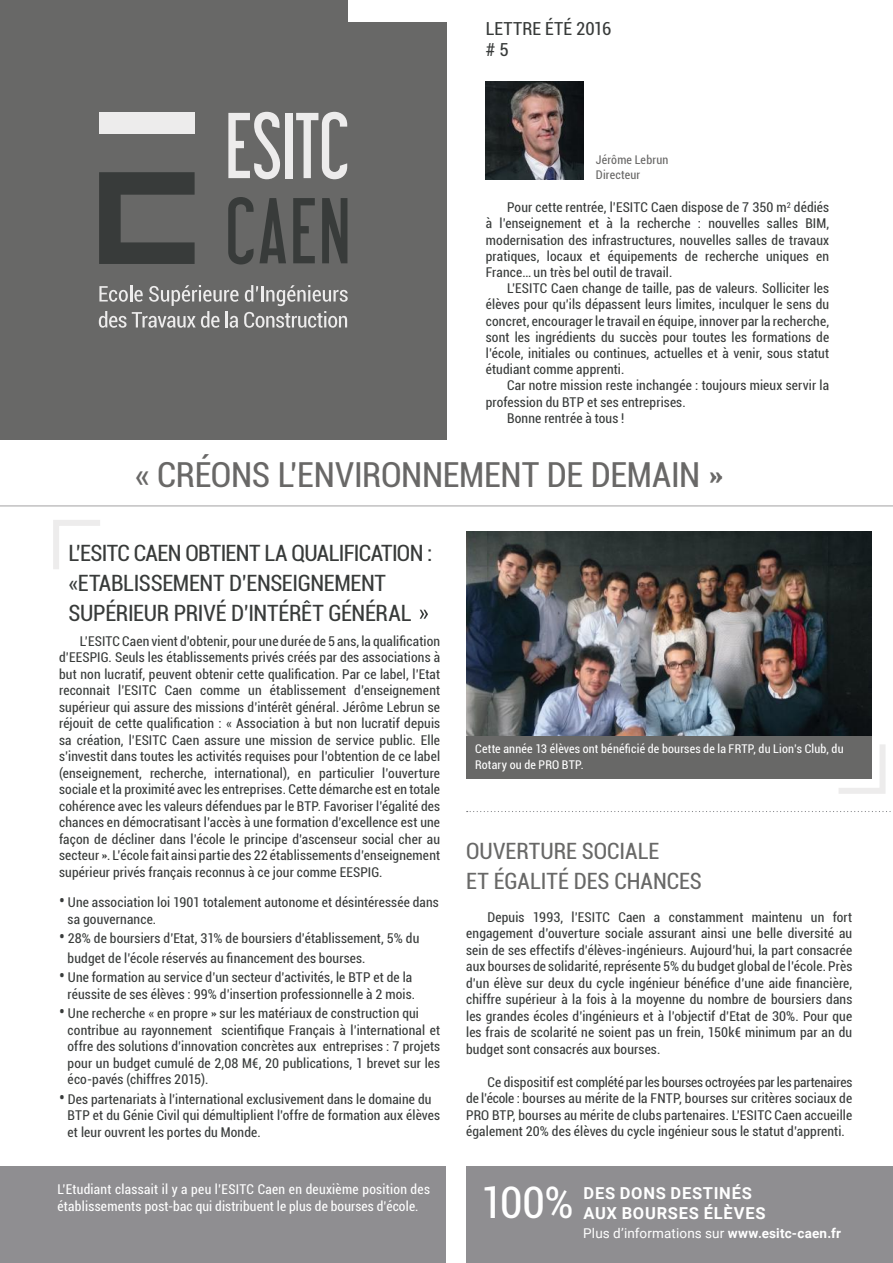
<style>
.page{position:relative;width:893px;height:1263px;background:#fff}
.page>*{position:absolute;margin:0;border:0;box-sizing:border-box;transform-origin:0 0}
.t1{font:condensed 43.5px "Roboto";color:#fff}
.t2{font:condensed 34.5px "Roboto";letter-spacing:-.01em;color:#696867}
.t3{font:condensed 22.5px/30px "Roboto";letter-spacing:-.02em;color:#383b3a}
.t4{font:condensed 22.5px/30.6px "Roboto";letter-spacing:-.005em;color:#686867}
.t5{font:condensed 18px/21.6px "Roboto";letter-spacing:.005em;color:#383b3a}
.t6{font:700 16.5px/19.5px "Roboto";letter-spacing:.045em;color:#fff}
.t7{font:condensed 13.5px/16.5px "Roboto";letter-spacing:.01em;color:#383b3a;text-align:justify}
.t8{font:condensed 13.5px/16.5px "Roboto";letter-spacing:.02em;color:#fff}
.t9{font:13.5px "Roboto";letter-spacing:.01em;color:#fff}
.t10{font:condensed 12px/16.5px "Roboto";letter-spacing:.015em;color:#fff}
.t11{font:condensed 12px/14.4px "Roboto";letter-spacing:.02em;color:#696867}
.s1{font-size:18px}
.s2{font-weight:700}
</style>
<div class="page">
<div style="left:0;top:0;width:446px;height:439px;background:#686867"></div>
<div style="left:466px;top:735px;width:406px;height:44px;background:#686867"></div>
<svg style="left:467px;top:811px;width:424px;height:1px"></svg>
<img style="left:486px;top:82px;width:98px;height:98px">
<div style="left:348px;top:0;width:121px;height:21px;background:#fff"></div>
<svg style="left:99px;top:285px;width:249px;height:43px"></svg>
<svg style="left:228px;top:112px;width:52px;height:67px"></svg>
<div style="left:285px;top:113px;width:7px;height:65px;background:#edecec"></div>
<svg style="left:296px;top:112px;width:51px;height:67px"></svg>
<svg style="left:228px;top:197px;width:58px;height:67px"></svg>
<svg style="left:293px;top:198px;width:22px;height:65px"></svg>
<svg style="left:322px;top:198px;width:25px;height:65px"></svg>
<div style="left:99px;top:112px;width:96px;height:22px;background:#edecec"></div>
<svg style="left:99px;top:172px;width:96px;height:92px"></svg>
<hr style="left:0;top:506px;width:893px;height:1px;background:#a3a1a2">
<div style="left:0;top:1166px;width:893px;height:97px;background:#8f8e91"></div>
<svg style="left:53px;top:520px;width:47px;height:49px"></svg>
<svg style="left:839px;top:744px;width:47px;height:50px"></svg>
<svg style="left:420px;top:610px;width:8px;height:9px"></svg>
<img style="left:466px;top:532px;width:406px;height:203px">
<div style="left:446px;top:1155px;width:20px;height:108px;background:#fff"></div>
<h3 class="t5" style="left:486px;top:17px;width:127px">LETTRE ÉTÉ 2016 # 5</h3>
<p class="t11" style="left:596px;top:152px;width:74px">Jérôme Lebrun<br>Directeur</p>
<p class="t7" style="left:486px;top:199px;width:345px;text-indent:21px">Pour cette rentrée, l’ESITC Caen dispose de 7 350 m<sup>2</sup> dédiés à l’enseignement et à la recherche : nouvelles salles BIM, modernisation des infrastructures, nouvelles salles de travaux pratiques, locaux et équipements de recherche uniques en France… un très bel outil de travail.</p>
<p class="t7" style="left:486px;top:280px;width:345px;text-indent:21px">L’ESITC Caen change de taille, pas de valeurs. Solliciter les élèves pour qu’ils dépassent leurs limites, inculquer le sens du concret, encourager le travail en équipe, innover par la recherche, sont les ingrédients du succès pour toutes les formations de l’école, initiales ou continues, actuelles et à venir, sous statut étudiant comme apprenti.</p>
<p class="t7" style="left:507px;top:377px;width:324px">Car notre mission reste inchangée : toujours mieux servir la</p>
<p class="t7" style="left:486px;top:393px;width:201px">profession du BTP et ses entreprises.</p>
<p class="t7" style="left:507px;top:409px;width:119px">Bonne rentrée à tous !</p>
<h2 class="t2" style="left:135px;top:450px;width:589px">« CRÉONS L’ENVIRONNEMENT DE DEMAIN »</h2>
<h3 class="t3" style="left:69px;top:538px;width:365px">L’ESITC CAEN OBTIENT LA QUALIFICATION : «ETABLISSEMENT D’ENSEIGNEMENT<br>SUPÉRIEUR PRIVÉ D’INTÉRÊT GÉNÉRAL</h3>
<p class="t7" style="left:59px;top:632px;width:383px;text-indent:21px">L’ESITC Caen vient d’obtenir, pour une durée de 5 ans, la qualification d’EESPIG. Seuls les établissements privés créés par des associations à but non lucratif, peuvent obtenir cette qualification. Par ce label, l’Etat reconnait l’ESITC Caen comme un établissement d’enseignement supérieur qui assure des missions d’intérêt général. Jérôme Lebrun se réjouit de cette qualification : « Association à but non lucratif depuis sa création, l’ESITC Caen assure une mission de service public. Elle s’investit dans toutes les activités requises pour l’obtention de ce label (enseignement, recherche, international), en particulier l’ouverture sociale et la proximité avec les entreprises. Cette démarche est en totale cohérence avec les valeurs défendues par le BTP. Favoriser l’égalité des chances en démocratisant l’accès à une formation d’excellence est une façon de décliner dans l’école le principe d’ascenseur social cher au secteur ». L’école fait ainsi partie des 22 établissements d’enseignement supérieur privés français reconnus à ce jour comme EESPIG.</p>
<p class="t7" style="left:68px;top:893px;width:373px;text-indent:-9px"><span class="s1">•</span> Une association loi 1901 totalement autonome et désintéressée dans sa gouvernance.</p>
<p class="t7" style="left:68px;top:928px;width:353px;line-height:19.5px;text-indent:-9px"><span class="s1">•</span> 28% de boursiers d’Etat, 31% de boursiers d’établissement, 5% du budget de l’école réservés au financement des bourses.</p>
<p class="t7" style="left:59px;top:968px;width:358px;text-align:right"><span class="s1">•</span> Une formation au service d’un secteur d’activités, le BTP et de la réussite de ses élèves : 99% d’insertion professionnelle à 2 mois.</p>
<p class="t7" style="left:68px;top:1004px;width:374px;text-align:left;text-indent:-9px"><span class="s1">•</span> Une recherche « en propre » sur les matériaux de construction qui contribue au rayonnement scientifique Français à l’international et offre des solutions d’innovation concrètes aux entreprises : 7 projets pour un budget cumulé de 2,08 M€, 20 publications, 1 brevet sur les éco-pavés (chiffres 2015).</p>
<p class="t7" style="left:68px;top:1090px;width:374px;text-align:left;text-indent:-9px"><span class="s1">•</span> Des partenariats à l’international exclusivement dans le domaine du<br>BTP et du Génie Civil qui démultiplient l’offre de formation aux élèves et leur ouvrent les portes du Monde.</p>
<p class="t8" style="left:57px;top:1181px;width:374px">L’Etudiant classait il y a peu l’ESITC Caen en deuxième position des établissements post-bac qui distribuent le plus de bourses d’école.</p>
<p class="t10" style="left:475px;top:740px;width:370px">Cette année 13 élèves ont bénéficié de bourses de la FRTP, du Lion’s Club, du<br>Rotary ou de PRO BTP.</p>
<h3 class="t4" style="left:466px;top:834px;width:237px">OUVERTURE SOCIALE<br>ET ÉGALITÉ DES CHANCES</h3>
<p class="t7" style="left:466px;top:908px;width:388px;text-indent:21px">Depuis 1993, l’ESITC Caen a constamment maintenu un fort engagement d’ouverture sociale assurant ainsi une belle diversité au sein de ses effectifs d’élèves-ingénieurs. Aujourd’hui, la part consacrée aux bourses de solidarité, représente 5% du budget global de l’école. Près d’un élève sur deux du cycle ingénieur bénéfice d’une aide financière, chiffre supérieur à la fois à la moyenne du nombre de boursiers dans les grandes écoles d’ingénieurs et à l’objectif d’Etat de 30%. Pour que les frais de scolarité ne soient pas un frein, 150k€ minimum par an du budget sont consacrés aux bourses.</p>
<p class="t7" style="left:466px;top:1073px;width:388px;text-indent:21px">Ce dispositif est complété par les bourses octroyées par les partenaires de l’école : bourses au mérite de la FNTP, bourses sur critères sociaux de PRO BTP, bourses au mérite de clubs partenaires. L’ESITC Caen accueille également 20% des élèves du cycle ingénieur sous le statut d’apprenti.</p>
<h1 class="t1" style="left:481px;top:1172px;width:94px">100%</h1>
<p class="t6" style="left:584px;top:1183px;width:183px">DES DONS DESTINÉS<br>AUX BOURSES ÉLÈVES</p>
<p class="t9" style="left:583px;top:1224px;width:259px">Plus d’informations sur <span class="s2">www.esitc-caen.fr</span></p>
</div>
